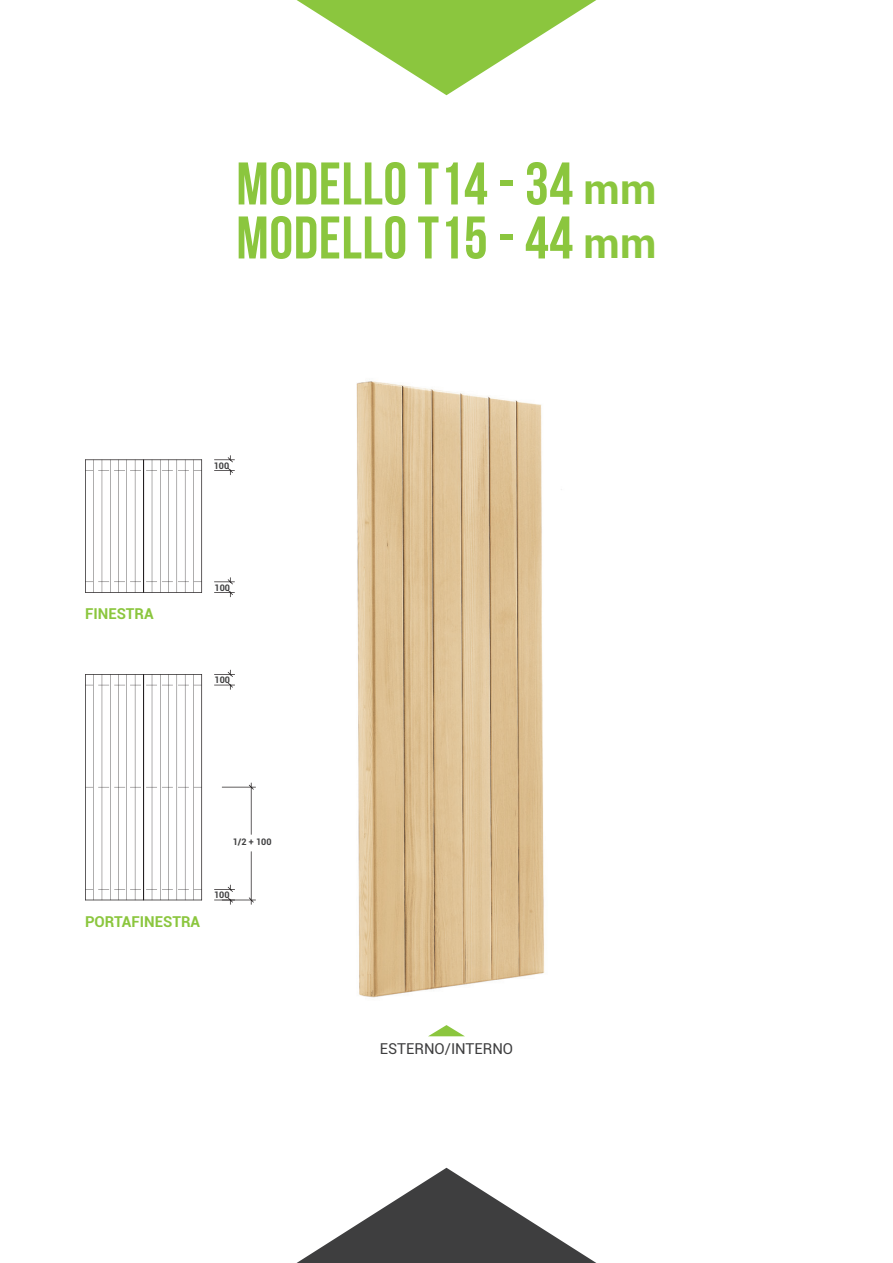
<style>
.page{position:relative;width:893px;height:1263px;background:#fff}
.page>*{position:absolute;margin:0;border:0;box-sizing:border-box;transform-origin:0 0}
.t1{font:700 60px "Bebas Neue";letter-spacing:.01em;color:#8bc63e}
.t2{font:700 15px "Roboto";color:#8bc63e}
.t3{font:15px "Roboto";color:#3e3e3f}
.t4{font:700 9px "Roboto";color:#3e3e3f}
.s1{font-family:"Roboto";font-size:42px}
</style>
<div class="page">
<svg style="left:297px;top:0;width:299px;height:95px"></svg>
<svg style="left:297px;top:1168px;width:299px;height:95px"></svg>
<svg style="left:428px;top:1025px;width:37px;height:11px"></svg>
<img style="left:356px;top:381px;width:206px;height:617px">
<svg style="left:214px;top:783px;width:42px;height:122px"></svg>
<svg style="left:85px;top:674px;width:117px;height:227px"></svg>
<svg style="left:214px;top:670px;width:21px;height:20px"></svg>
<svg style="left:214px;top:577px;width:21px;height:20px"></svg>
<svg style="left:85px;top:459px;width:117px;height:134px"></svg>
<svg style="left:214px;top:455px;width:21px;height:20px"></svg>
<p class="t1" style="left:236px;top:151px;width:422px">MODELLO T14 - 34 <span class="s1">mm</span></p>
<p class="t1" style="left:236px;top:205px;width:422px">MODELLO T15 - 44 <span class="s1">mm</span></p>
<p class="t2" style="left:85px;top:603px;width:70px">FINESTRA</p>
<p class="t4" style="left:214px;top:459px;width:17px">100</p>
<p class="t4" style="left:215px;top:581px;width:17px">100</p>
<p class="t4" style="left:215px;top:673px;width:17px">100</p>
<p class="t4" style="left:233px;top:835px;width:40px">1/2 + 100</p>
<p class="t2" style="left:85px;top:911px;width:117px">PORTAFINESTRA</p>
<p class="t4" style="left:214px;top:888px;width:17px">100</p>
<p class="t3" style="left:380px;top:1038px;width:135px">ESTERNO/INTERNO</p>
</div>
